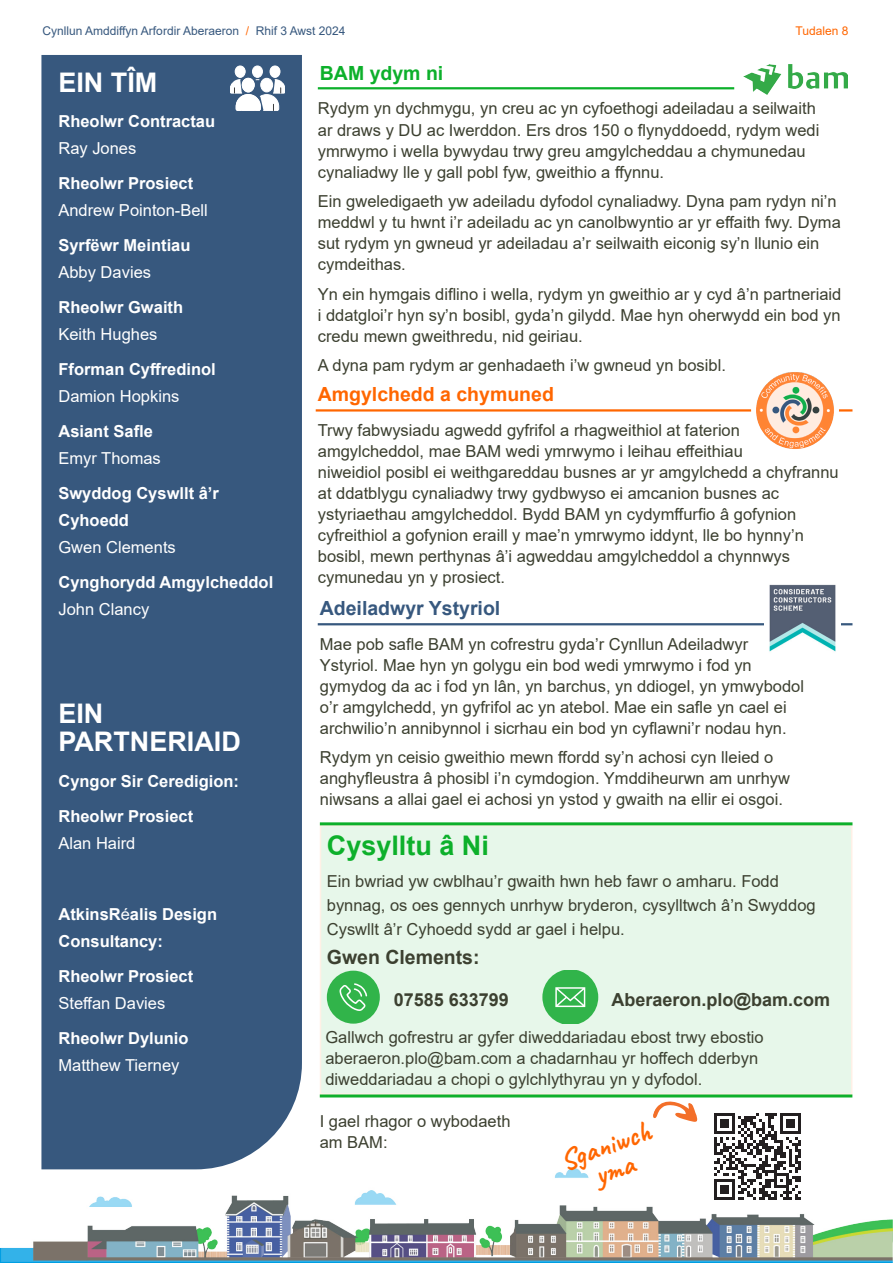
<style>
.page{position:relative;width:893px;height:1263px;background:#fff}
.page>*{position:absolute;margin:0;border:0;box-sizing:border-box;transform-origin:0 0}
.Click_here_ACDS_2024{font:700 28.5px/25.5px "Caveat";color:#f60;text-align:center}
.Bold_white_heading_ACDS_2024{font:700 27px/28.5px "Arial";color:#fff}
.Contact_us_ACDS_2024{font:700 27px "Arial";color:#0db02b}
.L1_heading_orange_ACDS_2024{font:700 19.5px "Arial";color:#f60}
.L1_heading_blue_ACDS_2024{font:700 19.5px "Arial";color:#37587e}
.Bold_13pt_ACDS_2024{font:700 19.5px "Arial";color:#3c4030}
.L1_heading_green_ACDS_2024{font:700 19.5px "Arial";color:#0db02b}
.Bold_11pt_ACDS_2024{font:700 18px "Arial";color:#3c4030}
.Body_Text_11pt_ACDS{font:16.5px/21px "Arial";color:#3c4030}
.Bold_white_text_ACDS_2024{font:700 16.5px/27px "Arial";color:#fff}
.Bold_13pt_ACDS_2024-2{font:16.5px/24px "Arial";color:#3c4030}
.White_text_ACDS_2024{font:16.5px "Arial";color:#fff}
.Bold_white_text_ACDS_2024-2{font:16.5px "Arial";color:#fff}
.t1{font:12px "Arial";color:#37587e}
.t2{font:12px "Arial";color:#f60}
.s1{color:#f60}
.s2{font-weight:400}
</style>
<div class="page">
<img style="left:0;top:1168px;width:893px;height:95px">
<hr style="left:318px;top:87px;width:416px;height:2px;background:#0db02b">
<hr style="left:316px;top:409px;width:536px;height:3px;background:#f60">
<div style="left:41px;top:55px;width:261px;height:1114px;background:#37587e"></div>
<hr style="left:318px;top:623px;width:534px;height:2px;background:#37587e">
<img style="left:765px;top:584px;width:75px;height:68px">
<div style="left:320px;top:825px;width:532px;height:270px;background:#e7f7ea;border:2px solid #fff0e6"></div>
<svg style="left:542px;top:971px;width:56px;height:53px"></svg>
<div style="left:327px;top:971px;width:53px;height:53px;background:#31b44a;border-radius:50%"></div>
<svg style="left:339px;top:983px;width:28px;height:28px"></svg>
<hr style="left:320px;top:822px;width:532px;height:3px;background:#0db02b">
<hr style="left:320px;top:1094px;width:532px;height:3px;background:#0db02b">
<div style="left:270px;top:66px;width:10px;height:11px;background:#fff;border-radius:50%"></div>
<div style="left:270px;top:66px;width:10px;height:12px;border:1px solid #fff;border-radius:50%"></div>
<div style="left:261px;top:78px;width:12px;height:14px;border:1px solid #fff;border-radius:50%"></div>
<div style="left:235px;top:66px;width:10px;height:11px;background:#fff;border-radius:50%"></div>
<div style="left:235px;top:66px;width:10px;height:12px;border:1px solid #fff;border-radius:50%"></div>
<div style="left:252px;top:66px;width:10px;height:11px;background:#fff;border-radius:50%"></div>
<div style="left:252px;top:66px;width:11px;height:12px;border:1px solid #fff;border-radius:50%"></div>
<div style="left:242px;top:78px;width:12px;height:14px;border:1px solid #fff;border-radius:50%"></div>
<svg style="left:230px;top:79px;width:55px;height:32px"></svg>
<div style="left:751px;top:366px;width:88px;height:88px;background:#fff;border-radius:50%"></div>
<img style="left:756px;top:371px;width:78px;height:78px;border-radius:39px">
<svg style="left:714px;top:1113px;width:87px;height:87px"></svg>
<svg style="left:652px;top:1097px;width:48px;height:25px"></svg>
<img style="left:743px;top:65px;width:104px;height:30px">
<p class="t1" style="left:43px;top:23px;width:305px">Cynllun Amddiffyn Arfordir Aberaeron <span class="s1">/</span> Rhif 3 Awst 2024</p>
<p class="t2" style="left:795px;top:23px;width:54px">Tudalen 8</p>
<p class="Bold_white_heading_ACDS_2024" style="left:58px;top:68px;width:101px">EIN TÎM</p>
<p class="Bold_white_text_ACDS_2024" style="left:58px;top:108px;width:158px">Rheolwr Contractau</p>
<p class="White_text_ACDS_2024" style="left:58px;top:136px;width:79px">Ray Jones</p>
<p class="Bold_white_text_ACDS_2024" style="left:58px;top:170px;width:136px">Rheolwr Prosiect</p>
<p class="Bold_white_text_ACDS_2024-2" style="left:58px;top:198px;width:151px">Andrew Pointon-Bell</p>
<p class="Bold_white_text_ACDS_2024" style="left:58px;top:232px;width:134px">Syrfëwr Meintiau</p>
<p class="White_text_ACDS_2024" style="left:58px;top:260px;width:94px">Abby Davies</p>
<p class="Bold_white_text_ACDS_2024" style="left:58px;top:294px;width:126px">Rheolwr Gwaith</p>
<p class="White_text_ACDS_2024" style="left:58px;top:322px;width:101px">Keith Hughes</p>
<p class="Bold_white_text_ACDS_2024" style="left:58px;top:356px;width:159px">Fforman Cyffredinol</p>
<p class="White_text_ACDS_2024" style="left:58px;top:385px;width:123px">Damion Hopkins</p>
<p class="Bold_white_text_ACDS_2024" style="left:58px;top:418px;width:96px">Asiant Safle</p>
<p class="White_text_ACDS_2024" style="left:58px;top:447px;width:104px">Emyr Thomas</p>
<p class="Bold_white_text_ACDS_2024" style="left:58px;top:480px;width:162px">Swyddog Cyswllt â’r<br>Cyhoedd</p>
<p class="Bold_white_text_ACDS_2024-2" style="left:58px;top:536px;width:119px">Gwen Clements</p>
<p class="Bold_white_text_ACDS_2024" style="left:58px;top:569px;width:216px">Cynghorydd Amgylcheddol</p>
<p class="White_text_ACDS_2024" style="left:58px;top:598px;width:92px">John Clancy</p>
<p class="Bold_white_heading_ACDS_2024" style="left:58px;top:699px;width:184px">EIN<br>PARTNERIAID</p>
<p class="Bold_white_text_ACDS_2024" style="left:58px;top:768px;width:182px">Cyngor Sir Ceredigion:</p>
<p class="Bold_white_text_ACDS_2024" style="left:58px;top:803px;width:136px">Rheolwr Prosiect</p>
<p class="White_text_ACDS_2024" style="left:58px;top:832px;width:79px">Alan Haird</p>
<p class="Bold_white_text_ACDS_2024" style="left:58px;top:901px;width:160px">AtkinsR<span class="s2">é</span>alis Design<br>Consultancy:</p>
<p class="Bold_white_text_ACDS_2024" style="left:58px;top:963px;width:136px">Rheolwr Prosiect</p>
<p class="White_text_ACDS_2024" style="left:58px;top:992px;width:108px">Steffan Davies</p>
<p class="Bold_white_text_ACDS_2024" style="left:58px;top:1025px;width:132px">Rheolwr Dylunio</p>
<p class="Bold_white_text_ACDS_2024-2" style="left:58px;top:1054px;width:123px">Matthew Tierney</p>
<p class="L1_heading_green_ACDS_2024" style="left:320px;top:60px;width:125px">BAM ydym ni</p>
<p class="Body_Text_11pt_ACDS" style="left:318px;top:98px;width:503px">Rydym yn dychmygu, yn creu ac yn cyfoethogi adeiladau a seilwaith ar draws y DU ac Iwerddon. Ers dros 150 o flynyddoedd, rydym wedi ymrwymo i wella bywydau trwy greu amgylcheddau a chymunedau cynaliadwy lle y gall pobl fyw, gweithio a ffynnu.</p>
<p class="Body_Text_11pt_ACDS" style="left:318px;top:191px;width:524px">Ein gweledigaeth yw adeiladu dyfodol cynaliadwy. Dyna pam rydyn ni’n meddwl y tu hwnt i’r adeiladu ac yn canolbwyntio ar yr effaith fwy. Dyma sut rydym yn gwneud yr adeiladau a’r seilwaith eiconig sy’n llunio ein cymdeithas.</p>
<p class="Body_Text_11pt_ACDS" style="left:318px;top:283px;width:525px;text-align:justify">Yn ein hymgais diflino i wella, rydym yn gweithio ar y cyd â’n partneriaid i ddatgloi’r hyn sy’n bosibl, gyda’n gilydd. Mae hyn oherwydd ein bod yn credu mewn gweithredu, nid geiriau.</p>
<p class="Body_Text_11pt_ACDS" style="left:318px;top:355px;width:410px">A dyna pam rydym ar genhadaeth i’w gwneud yn bosibl.</p>
<p class="L1_heading_orange_ACDS_2024" style="left:318px;top:381px;width:238px">Amgylchedd a chymuned</p>
<p class="Body_Text_11pt_ACDS" style="left:318px;top:419px;width:522px">Trwy fabwysiadu agwedd gyfrifol a rhagweithiol at faterion amgylcheddol, mae BAM wedi ymrwymo i leihau effeithiau<br>niweidiol posibl ei weithgareddau busnes ar yr amgylchedd a chyfrannu at ddatblygu cynaliadwy trwy gydbwyso ei amcanion busnes ac ystyriaethau amgylcheddol. Bydd BAM yn cydymffurfio â gofynion cyfreithiol a gofynion eraill y mae’n ymrwymo iddynt, lle bo hynny’n bosibl, mewn perthynas â’i agweddau amgylcheddol a chynnwys cymunedau yn y prosiect.</p>
<p class="L1_heading_blue_ACDS_2024" style="left:320px;top:594px;width:182px">Adeiladwyr Ystyriol</p>
<p class="Body_Text_11pt_ACDS" style="left:320px;top:633px;width:486px">Mae pob safle BAM yn cofrestru gyda’r Cynllun Adeiladwyr Ystyriol. Mae hyn yn golygu ein bod wedi ymrwymo i fod yn gymydog da ac i fod yn lân, yn barchus, yn ddiogel, yn ymwybodol o’r amgylchedd, yn gyfrifol ac yn atebol. Mae ein safle yn cael ei archwilio’n annibynnol i sicrhau ein bod yn cyflawni’r nodau hyn.</p>
<p class="Body_Text_11pt_ACDS" style="left:320px;top:747px;width:472px">Rydym yn ceisio gweithio mewn ffordd sy’n achosi cyn lleied o anghyfleustra â phosibl i’n cymdogion. Ymddiheurwn am unrhyw niwsans a allai gael ei achosi yn ystod y gwaith na ellir ei osgoi.</p>
<p class="Contact_us_ACDS_2024" style="left:327px;top:826px;width:164px">Cysylltu â Ni</p>
<p class="Bold_13pt_ACDS_2024-2" style="left:327px;top:869px;width:490px">Ein bwriad yw cwblhau’r gwaith hwn heb fawr o amharu. Fodd bynnag, os oes gennych unrhyw bryderon, cysylltwch â’n Swyddog<br>Cyswllt â’r Cyhoedd sydd ar gael i helpu.</p>
<p class="Bold_13pt_ACDS_2024" style="left:327px;top:943px;width:154px">Gwen Clements:</p>
<p class="Bold_11pt_ACDS_2024" style="left:394px;top:987px;width:117px">07585 633799</p>
<p class="Bold_11pt_ACDS_2024" style="left:612px;top:987px;width:220px">Aberaeron.plo@bam.com</p>
<p class="Body_Text_11pt_ACDS" style="left:325px;top:1027px;width:440px">Gallwch gofrestru ar gyfer diweddariadau ebost trwy ebostio aberaeron.plo@bam.com a chadarnhau yr hoffech dderbyn diweddariadau a chopi o gylchlythyrau yn y dyfodol.</p>
<p class="Body_Text_11pt_ACDS" style="left:320px;top:1110px;width:192px">I gael rhagor o wybodaeth am BAM:</p>
<p class="Click_here_ACDS_2024" style="left:557px;top:1150px;width:95px;rotate:-20deg">Sganiwch yma</p>
</div>
